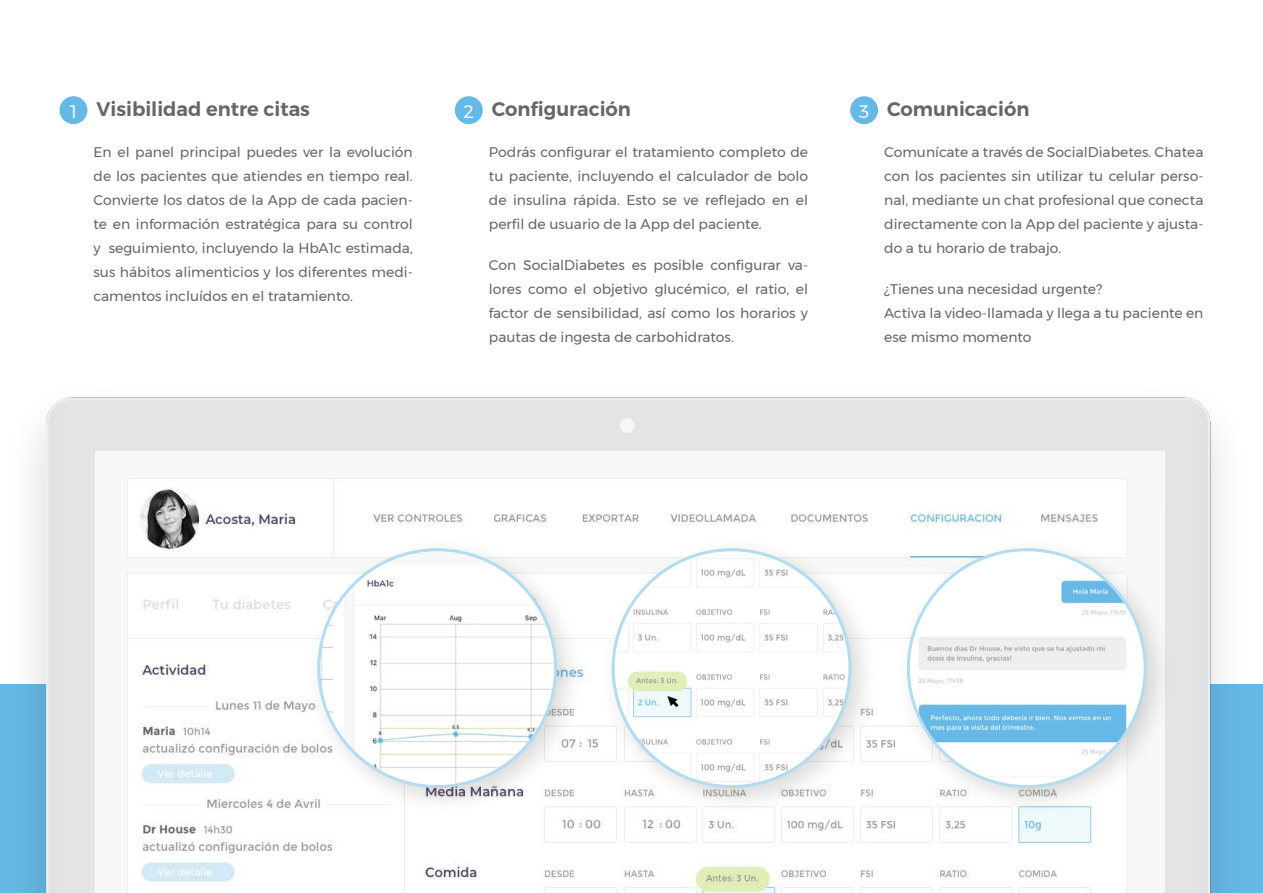
<style>
.page{position:relative;width:1263px;height:893px;background:#fff}
.page>*{position:absolute;margin:0;border:0;box-sizing:border-box;transform-origin:0 0}
.t1{font:600 19.5px "Montserrat";color:#666}
.t2{font:18.15px "Montserrat";color:#f3f3f3}
.t3{font:13.95px/24px "Montserrat";color:#666;text-align:justify}
</style>
<div class="page">
<img style="left:0;top:96px;width:1263px;height:797px">
<img style="left:95px;top:451px;width:1068px;height:442px">
<div style="left:304px;top:535px;width:281px;height:281px;background:#000;opacity:.15"></div>
<img style="left:319px;top:550px;width:237px;height:236px;border-radius:118px">
<div style="left:599px;top:535px;width:281px;height:281px;background:#000;opacity:.15"></div>
<img style="left:613px;top:550px;width:237px;height:236px;border-radius:118px">
<div style="left:894px;top:535px;width:281px;height:281px;background:#000;opacity:.15"></div>
<img style="left:908px;top:550px;width:237px;height:236px;border-radius:118px">
<div style="left:60px;top:97px;width:27px;height:26px;background:#66b9e4;border-radius:50%"></div>
<div style="left:60px;top:96px;width:27px;height:28px;border:1px solid #66b9e4;border-radius:50%"></div>
<div style="left:455px;top:97px;width:27px;height:26px;background:#66b9e4;border-radius:50%"></div>
<div style="left:455px;top:96px;width:28px;height:28px;border:1px solid #66b9e4;border-radius:50%"></div>
<div style="left:851px;top:97px;width:26px;height:26px;background:#66b9e4;border-radius:50%"></div>
<div style="left:850px;top:96px;width:28px;height:28px;border:1px solid #66b9e4;border-radius:50%"></div>
<p class="t2" style="left:70px;top:97px;width:8px">1</p>
<p class="t1" style="left:97px;top:94px;width:215px">Visibilidad entre citas</p>
<p class="t3" style="left:94px;top:140px;width:321px">En el panel principal puedes ver la evolución de los pacientes que atiendes en tiempo real.<br>Convierte los datos de la App de cada pacien&shy;te en información estratégica para su control y seguimiento, incluyendo la HbA1c estimada, sus hábitos alimenticios y los diferentes medi&shy;camentos incluídos en el tratamiento.</p>
<p class="t2" style="left:464px;top:97px;width:12px">2</p>
<p class="t1" style="left:492px;top:94px;width:141px">Configuración</p>
<p class="t3" style="left:489px;top:140px;width:321px">Podrás configurar el tratamiento completo de tu paciente, incluyendo el calculador de bolo de insulina rápida. Esto se ve reflejado en el perfil de usuario de la App del paciente.</p>
<p class="t3" style="left:489px;top:253px;width:321px">Con SocialDiabetes es posible configurar va&shy;lores como el objetivo glucémico, el ratio, el factor de sensibilidad, así como los horarios y pautas de ingesta de carbohidratos.</p>
<p class="t2" style="left:859px;top:97px;width:12px">3</p>
<p class="t1" style="left:887px;top:94px;width:144px">Comunicación</p>
<p class="t3" style="left:884px;top:140px;width:321px">Comunícate a través de SocialDiabetes. Chatea con los pacientes sin utilizar tu celular perso&shy;nal, mediante un chat profesional que conecta directamente con la App del paciente y ajusta&shy;do a tu horario de trabajo.</p>
<p class="t3" style="left:884px;top:277px;width:219px">¿Tienes una necesidad urgente?</p>
<p class="t3" style="left:884px;top:301px;width:321px">Activa la video-llamada y llega a tu paciente en ese mismo momento</p>
</div>
